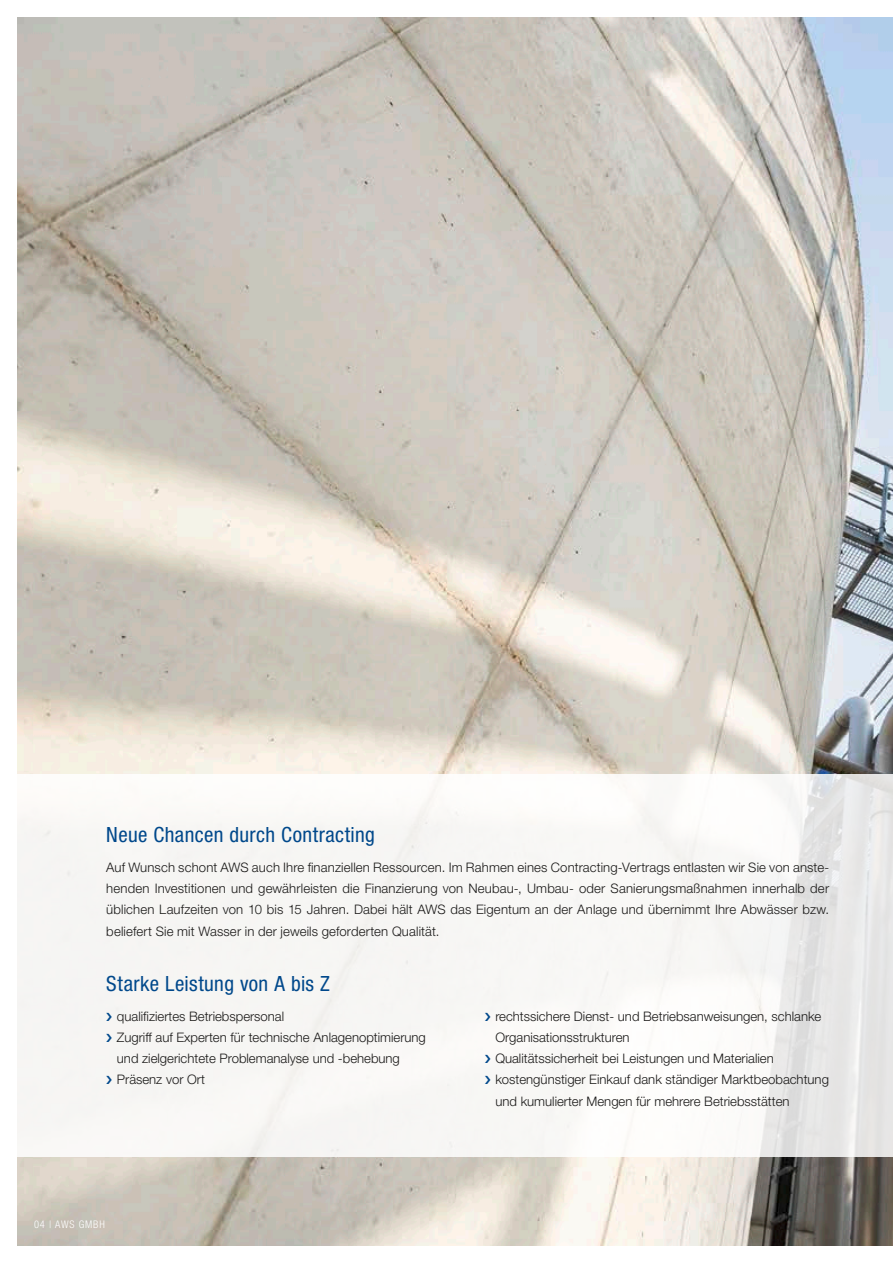
<style>
.page{position:relative;width:893px;height:1263px;background:#fff}
.page>*{position:absolute;margin:0;border:0;box-sizing:border-box;transform-origin:0 0}
.H2-P___GW-Blau{font:condensed 21px "Helvetica Neue LT Pro";letter-spacing:.02em;color:#00488b}
.B1-P___schwarz{font:300 13.2px/21.3px "Helvetica Neue LT Pro";color:#1a1918}
.S-P___Seitenzahl___GW_Blau{font:300 condensed 10.5px "Helvetica Neue LT Pro";letter-spacing:.08em;color:#fff}
</style>
<div class="page">
<img style="left:17px;top:17px;width:876px;height:1229px">
<svg style="left:17px;top:774px;width:876px;height:383px;fill:#f7f6f4"></svg>
<svg style="left:107px;top:1012px;width:5px;height:8px"></svg>
<svg style="left:107px;top:1033px;width:5px;height:9px"></svg>
<svg style="left:107px;top:1076px;width:5px;height:8px"></svg>
<svg style="left:485px;top:1012px;width:5px;height:8px"></svg>
<svg style="left:485px;top:1055px;width:5px;height:8px"></svg>
<svg style="left:485px;top:1076px;width:5px;height:8px"></svg>
<p class="H2-P___GW-Blau" style="left:106px;top:822px;width:270px">Neue Chancen durch Contracting</p>
<p class="B1-P___schwarz" style="left:106px;top:856px;width:724px;text-align:justify">Auf Wunsch schont AWS auch Ihre finanziellen Ressourcen. Im Rahmen eines Contracting-Vertrags entlasten wir Sie von anste&shy;henden Investitionen und gewährleisten die Finanzierung von Neubau-, Umbau- oder Sanierungsmaßnahmen innerhalb der üblichen Laufzeiten von 10 bis 15 Jahren. Dabei hält AWS das Eigentum an der Anlage und übernimmt Ihre Abwässer bzw. beliefert Sie mit Wasser in der jeweils geforderten Qualität.</p>
<p class="H2-P___GW-Blau" style="left:106px;top:971px;width:225px">Starke Leistung von A bis Z</p>
<p class="B1-P___schwarz" style="left:117px;top:1005px;width:169px">qualifiziertes Betriebspersonal</p>
<p class="B1-P___schwarz" style="left:117px;top:1026px;width:310px">Zugriff auf Experten für technische Anlagenoptimierung und zielgerichtete Problemanalyse und -behebung</p>
<p class="B1-P___schwarz" style="left:117px;top:1069px;width:90px">Präsenz vor Ort</p>
<p class="B1-P___schwarz" style="left:495px;top:1005px;width:327px">rechtssichere Dienst- und Betriebsanweisungen, schlanke<br>Organisationsstrukturen</p>
<p class="B1-P___schwarz" style="left:495px;top:1047px;width:280px">Qualitätssicherheit bei Leistungen und Materialien</p>
<p class="B1-P___schwarz" style="left:495px;top:1069px;width:335px">kostengünstiger Einkauf dank ständiger Marktbeobachtung und kumulierter Mengen für mehrere Betriebsstätten</p>
<p class="S-P___Seitenzahl___GW_Blau" style="left:34px;top:1218px;width:72px">04 | AWS GMBH</p>
</div>
